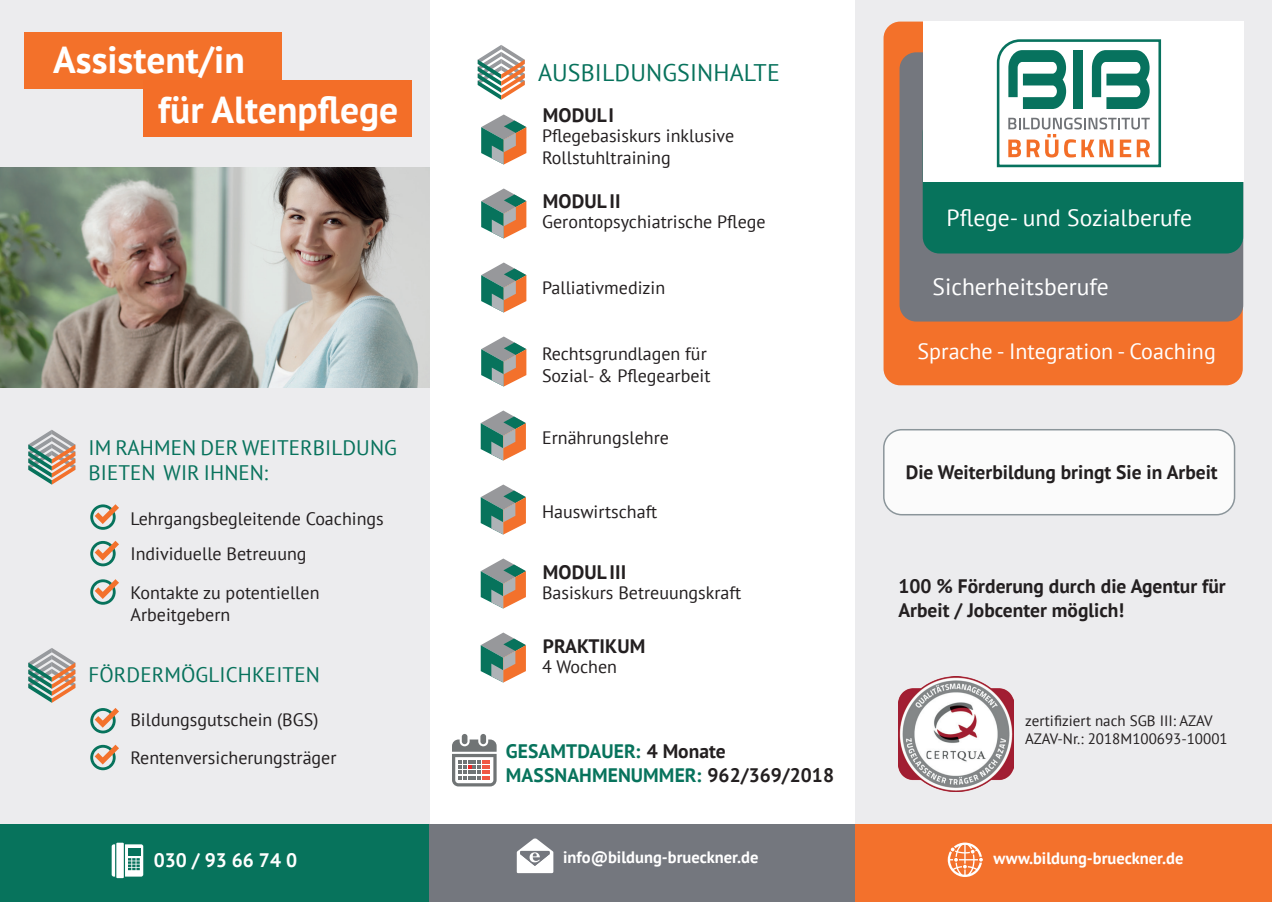
<style>
.page{position:relative;width:1272px;height:902px;background:#fff}
.page>*{position:absolute;margin:0;border:0;box-sizing:border-box;transform-origin:0 0}
.t1{font:88.5px "Curves";color:#07725e;scale:.79 1}
.t2{font:700 37.5px/50.7px "PT Sans";color:#fff}
.t3{font:24px "PT Sans";letter-spacing:.005em;color:#07725c}
.t4{font:23.55px "PT Sans";color:#fff}
.t5{font:22.05px "PT Sans";color:#fff}
.t6{font:21px/25.2px "PT Sans";letter-spacing:.005em;color:#07725c}
.t7{font:700 19.5px/23.4px "PT Sans";color:#231f20}
.t8{font:700 19.5px/24.3px "PT Sans";letter-spacing:.005em;color:#07735c}
.t9{font:700 19.5px "PT Sans";color:#fff}
.t10{font:18px/21.6px "PT Sans";color:#231f20}
.t11{font:700 16.5px "PT Sans";color:#fff}
.t12{font:15px/18px "PT Sans";color:#231f20}
.s1{color:#231f20}
</style>
<div class="page">
<div style="left:0;top:0;width:429px;height:823px;background:#ececee"></div>
<div style="left:855px;top:0;width:416px;height:825px;background:#ececee"></div>
<div style="left:0;top:824px;width:429px;height:77px;background:#07735c"></div>
<div style="left:855px;top:824px;width:416px;height:77px;background:#f3712c"></div>
<div style="left:429px;top:824px;width:426px;height:77px;background:#74777e"></div>
<div style="left:24px;top:32px;width:258px;height:57px;background:#f3712a"></div>
<div style="left:144px;top:80px;width:267px;height:57px;background:#f36e28"></div>
<img style="left:0;top:167px;width:429px;height:220px">
<svg style="left:481px;top:114px;width:45px;height:50px"></svg>
<svg style="left:480px;top:410px;width:46px;height:50px"></svg>
<svg style="left:481px;top:188px;width:45px;height:50px"></svg>
<svg style="left:480px;top:484px;width:46px;height:50px"></svg>
<svg style="left:481px;top:262px;width:45px;height:50px"></svg>
<svg style="left:480px;top:558px;width:46px;height:50px"></svg>
<svg style="left:481px;top:336px;width:45px;height:50px"></svg>
<svg style="left:480px;top:632px;width:46px;height:50px"></svg>
<div style="left:462px;top:733px;width:5px;height:11px;background:#707475;border-radius:3px"></div>
<div style="left:480px;top:733px;width:6px;height:11px;background:#707475;border-radius:3px"></div>
<svg style="left:452px;top:739px;width:44px;height:47px"></svg>
<div style="left:112px;top:844px;width:31px;height:32px;background:#fff;border-radius:2px"></div>
<div style="left:116px;top:842px;width:8px;height:36px;background:#fff;border-radius:2px"></div>
<div style="left:115px;top:841px;width:10px;height:38px;border:1px solid #07725c;border-radius:2px"></div>
<div style="left:128px;top:848px;width:12px;height:8px;background:#07725c"></div>
<svg style="left:128px;top:858px;width:12px;height:12px"></svg>
<div style="left:883px;top:22px;width:359px;height:363px;background:#f3712a;border-radius:17px"></div>
<div style="left:899px;top:52px;width:344px;height:269px;background:#74777e;border-radius:17px"></div>
<div style="left:922px;top:116px;width:321px;height:137px;background:#07735c;border-radius:17px"></div>
<svg style="left:947px;top:842px;width:35px;height:34px"></svg>
<svg style="left:517px;top:838px;width:36px;height:35px"></svg>
<svg style="left:28px;top:430px;width:47px;height:54px"></svg>
<svg style="left:28px;top:648px;width:47px;height:54px"></svg>
<svg style="left:90px;top:504px;width:29px;height:25px"></svg>
<svg style="left:90px;top:541px;width:29px;height:25px"></svg>
<svg style="left:90px;top:579px;width:29px;height:25px"></svg>
<svg style="left:90px;top:708px;width:29px;height:25px"></svg>
<svg style="left:90px;top:744px;width:29px;height:26px"></svg>
<img style="left:898px;top:676px;width:115px;height:115px">
<div style="left:883px;top:429px;width:351px;height:85px;background:#fff;border-radius:18px"></div>
<div style="left:883px;top:429px;width:352px;height:86px;border:2px solid #738086;border-radius:18px"></div>
<div style="left:922px;top:21px;width:321px;height:161px;background:#fff"></div>
<svg style="left:996px;top:39px;width:166px;height:129px"></svg>
<svg style="left:477px;top:45px;width:47px;height:55px"></svg>
<h2 class="t2" style="left:158px;top:33px;width:241px;text-indent:-105px">Assistent/in<br>für Altenpflege</h2>
<p class="t6" style="left:88px;top:434px;width:310px">IM RAHMEN DER WEITERBILDUNG<br>BIETEN WIR IHNEN:</p>
<p class="t10" style="left:130px;top:507px;width:255px">Lehrgangsbegleitende Coachings</p>
<p class="t10" style="left:130px;top:533px;width:190px;line-height:39.5px">Individuelle Betreuung<br>Kontakte zu potentiellen</p>
<p class="t10" style="left:130px;top:603px;width:101px">Arbeitgebern</p>
<p class="t6" style="left:88px;top:661px;width:233px">FÖRDERMÖGLICHKEITEN</p>
<p class="t10" style="left:130px;top:708px;width:189px">Bildungsgutschein (BGS)</p>
<p class="t10" style="left:130px;top:746px;width:207px">Rentenversicherungsträger</p>
<p class="t9" style="left:154px;top:846px;width:145px">030 / 93 66 74 0</p>
<h3 class="t3" style="left:538px;top:57px;width:243px">AUSBILDUNGSINHALTE</h3>
<p class="t7" style="left:543px;top:103px;width:73px">MODUL I</p>
<p class="t10" style="left:542px;top:124px;width:194px">Pflegebasiskurs inklusive<br>Rollstuhltraining</p>
<p class="t7" style="left:543px;top:189px;width:79px">MODUL II</p>
<p class="t10" style="left:542px;top:211px;width:225px">Gerontopsychiatrische Pflege</p>
<p class="t10" style="left:542px;top:277px;width:125px">Palliativmedizin</p>
<p class="t10" style="left:542px;top:343px;width:170px">Rechtsgrundlagen für<br>Sozial- &amp; Pflegearbeit</p>
<p class="t10" style="left:542px;top:426px;width:128px">Ernährungslehre</p>
<p class="t10" style="left:542px;top:500px;width:117px">Hauswirtschaft</p>
<p class="t7" style="left:543px;top:560px;width:85px">MODUL III</p>
<p class="t10" style="left:542px;top:582px;width:200px">Basiskurs Betreuungskraft</p>
<p class="t7" style="left:543px;top:634px;width:104px">PRAKTIKUM</p>
<p class="t10" style="left:542px;top:655px;width:77px">4 Wochen</p>
<p class="t8" style="left:506px;top:738px;width:329px">GESAMTDAUER: <span class="s1">4 Monate<br></span>MASSNAHMENUMMER: <span class="s1">962/369/2018</span></p>
<h1 class="t1" style="left:1069px;top:20px;width:23px">I</h1>
<h3 class="t4" style="left:946px;top:202px;width:247px">Pflege- und Sozialberufe</h3>
<h3 class="t4" style="left:932px;top:271px;width:177px">Sicherheitsberufe</h3>
<p class="t5" style="left:917px;top:337px;width:300px">Sprache - Integration - Coaching</p>
<p class="t7" style="left:905px;top:460px;width:313px">Die Weiterbildung bringt Sie in Arbeit</p>
<p class="t7" style="left:898px;top:574px;width:329px">100 % Förderung durch die Agentur für<br>Arbeit / Jobcenter möglich!</p>
<p class="t12" style="left:1025px;top:711px;width:204px">zertifiziert nach SGB III: AZAV<br>AZAV-Nr.: 2018M100693-10001</p>
<p class="t11" style="left:563px;top:846px;width:197px">info@bildung-brueckner.de</p>
<p class="t11" style="left:993px;top:847px;width:191px">www.bildung-brueckner.de</p>
</div>
